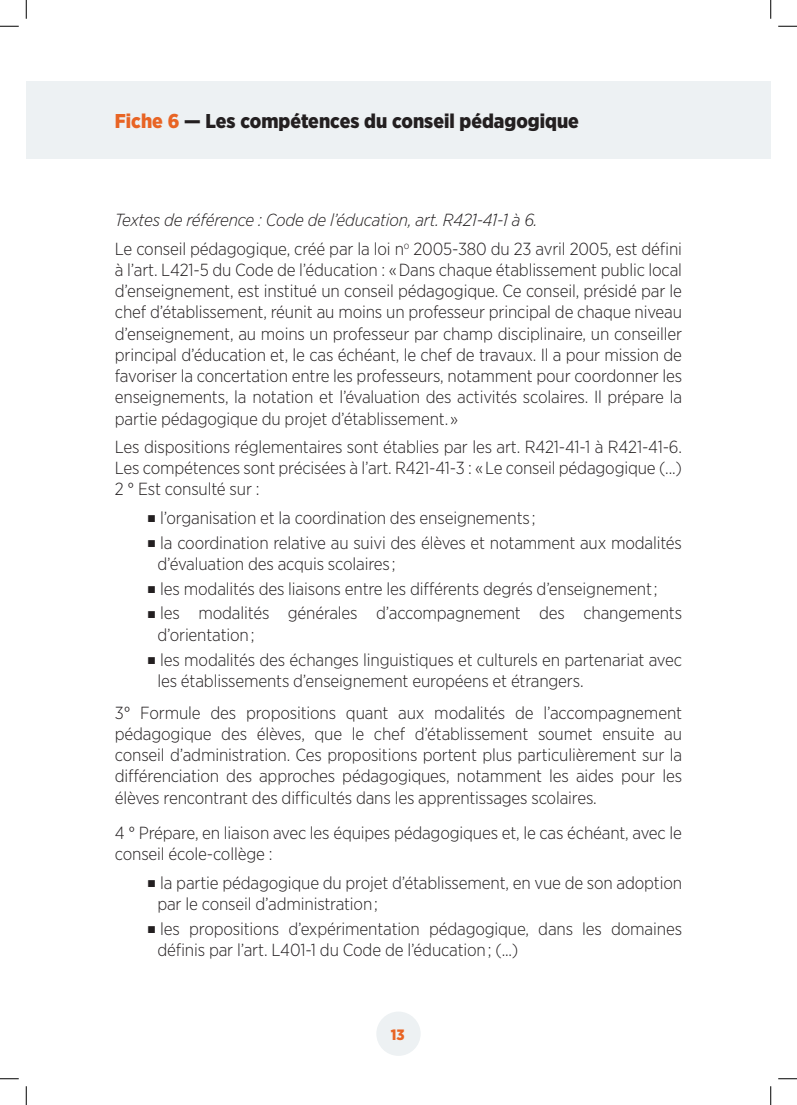
<style>
.page{position:relative;width:797px;height:1105px;background:#fff}
.page>*{position:absolute;margin:0;border:0;box-sizing:border-box;transform-origin:0 0}
.t1{font:900 20px "Gotham Narrow";color:#231f20}
.t2{font:300 17.5px/21.2px "Gotham Narrow";letter-spacing:-.01em;color:#231f20}
.t3{font:900 15px "Gotham Narrow";color:#e86424}
.s1{color:#e86424}
.s2{font-style:italic}
</style>
<div class="page">
<div style="left:376px;top:1011px;width:44px;height:45px;background:#edf1f3;border-radius:50%"></div>
<div style="left:26px;top:81px;width:744px;height:78px;background:#edf1f3"></div>
<svg style="left:0;top:25px;width:19px;height:2px"></svg>
<svg style="left:778px;top:25px;width:19px;height:2px"></svg>
<svg style="left:0;top:1078px;width:19px;height:1px"></svg>
<svg style="left:778px;top:1078px;width:19px;height:1px"></svg>
<svg style="left:25px;top:0;width:2px;height:19px"></svg>
<svg style="left:25px;top:1086px;width:2px;height:19px"></svg>
<svg style="left:770px;top:0;width:1px;height:19px"></svg>
<svg style="left:770px;top:1086px;width:1px;height:19px"></svg>
<p class="t1" style="left:115px;top:108px;width:465px"><span class="s1">Fiche 6</span> — Les compétences du conseil pédagogique</p>
<p class="t2" style="left:115px;top:206px;width:568px;line-height:28.4px"><span class="s2">Textes de référence : Code de l’éducation, art. R421-41-1 à 6.<br></span>Le conseil pédagogique, créé par la loi n<sup>o</sup> 2005-380 du 23 avril 2005, est défini</p>
<p class="t2" style="left:115px;top:259px;width:568px;text-align:justify">à l’art. L421-5 du Code de l’éducation : « Dans chaque établissement public local d’enseignement, est institué un conseil pédagogique. Ce conseil, présidé par le chef d’établissement, réunit au moins un professeur principal de chaque niveau d’enseignement, au moins un professeur par champ disciplinaire, un conseiller principal d’éducation et, le cas échéant, le chef de travaux. Il a pour mission de favoriser la concertation entre les professeurs, notamment pour coordonner les enseignements, la notation et l’évaluation des activités scolaires. Il prépare la partie pédagogique du projet d’établissement. »</p>
<p class="t2" style="left:115px;top:436px;width:568px;text-align:justify">Les dispositions réglementaires sont établies par les art. R421-41-1 à R421-41-6.<br>Les compétences sont précisées à l’art. R421-41-3 : « Le conseil pédagogique (...)<br>2 ° Est consulté sur :</p>
<p class="t2" style="left:147px;top:507px;width:390px">○ l’organisation et la coordination des enseignements ;</p>
<p class="t2" style="left:157px;top:531px;width:526px;text-indent:-11px">○ la coordination relative au suivi des élèves et notamment aux modalités d’évaluation des acquis scolaires ;</p>
<p class="t2" style="left:147px;top:577px;width:512px">○ les modalités des liaisons entre les différents degrés d’enseignement ;</p>
<p class="t2" style="left:157px;top:602px;width:526px;text-indent:-11px">○ les modalités générales d’accompagnement des changements d’orientation ;</p>
<p class="t2" style="left:157px;top:648px;width:526px;text-indent:-11px">○ les modalités des échanges linguistiques et culturels en partenariat avec les établissements d’enseignement européens et étrangers.</p>
<p class="t2" style="left:115px;top:701px;width:568px;text-align:justify">3° Formule des propositions quant aux modalités de l’accompagnement pédagogique des élèves, que le chef d’établissement soumet ensuite au conseil d’administration. Ces propositions portent plus particulièrement sur la différenciation des approches pédagogiques, notamment les aides pour les élèves rencontrant des difficultés dans les apprentissages scolaires.</p>
<p class="t2" style="left:115px;top:822px;width:568px">4 ° Prépare, en liaison avec les équipes pédagogiques et, le cas échéant, avec le conseil école-collège :</p>
<p class="t2" style="left:157px;top:871px;width:526px;text-indent:-11px">○ la partie pédagogique du projet d’établissement, en vue de son adoption par le conseil d’administration ;</p>
<p class="t2" style="left:157px;top:917px;width:526px;text-indent:-11px">○ les propositions d’expérimentation pédagogique, dans les domaines définis par l’art. L401-1 du Code de l’éducation ; (...)</p>
<p class="t3" style="left:391px;top:1024px;width:15px">13</p>
</div>
